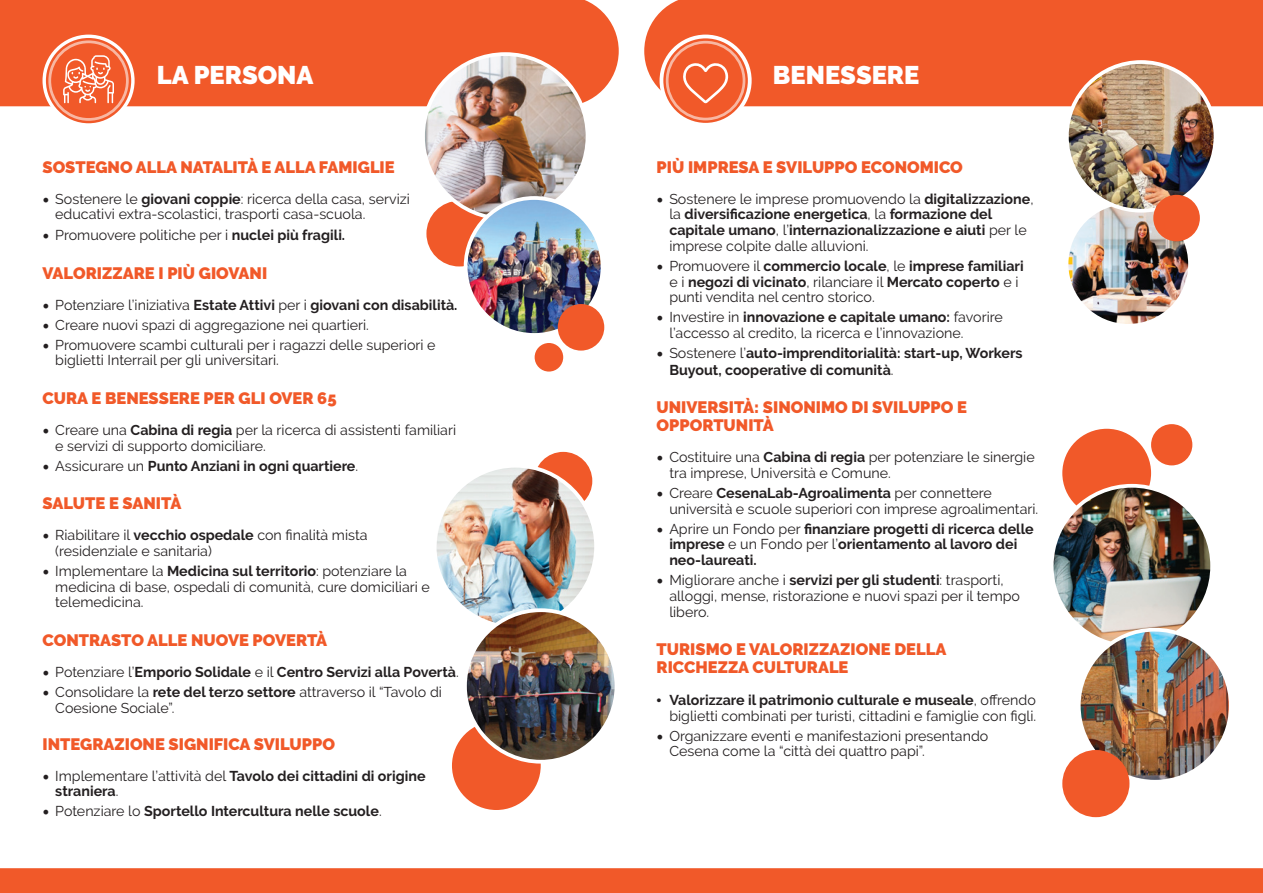
<style>
.page{position:relative;width:1263px;height:893px;background:#fff}
.page>*{position:absolute;margin:0;border:0;box-sizing:border-box;transform-origin:0 0}
.t1{font:900 25.5px "Raleway";color:#fff}
.t2{font:900 16.5px/18px "Raleway";color:#f15929}
.t3{font:14.25px/15.8px "Raleway";color:#231f20}
.t4{font:700 14.25px/15.8px "Raleway";color:#231f20}
.s1{font-family:"Minion Pro";font-size:18px}
.s2{font-weight:700}
.s3{font-family:"Minion Pro";font-weight:400;font-size:18px}
.s4{font-weight:400}
.s5{font-family:"Myriad Pro";font-size:18px}
</style>
<div class="page">
<div style="left:534px;top:452px;width:58px;height:58px;background:#f15929;border-radius:50%"></div>
<div style="left:1151px;top:424px;width:41px;height:41px;background:#f15929;border-radius:50%"></div>
<div style="left:535px;top:343px;width:28px;height:29px;background:#f15929;border-radius:50%"></div>
<div style="left:452px;top:721px;width:89px;height:89px;background:#f15929;border-radius:50%"></div>
<div style="left:1062px;top:429px;width:89px;height:88px;background:#f15929;border-radius:50%"></div>
<div style="left:426px;top:201px;width:66px;height:65px;background:#f15929;border-radius:50%"></div>
<div style="left:0;top:0;width:619px;height:106px;background:#f15929"></div>
<div style="left:644px;top:0;width:619px;height:106px;background:#f15929"></div>
<div style="left:0;top:868px;width:1263px;height:25px;background:#f15929"></div>
<svg style="left:44px;top:36px;width:89px;height:89px;background:#f3754e"></svg>
<div style="left:43px;top:35px;width:92px;height:92px;border:3px solid #fff;border-radius:50%"></div>
<div style="left:48px;top:40px;width:81px;height:81px;border:3px solid #fff;border-radius:50%"></div>
<svg style="left:63px;top:55px;width:51px;height:48px;background:#f48765"></svg>
<img style="left:423px;top:54px;width:164px;height:165px;border-radius:82px">
<div style="left:421px;top:52px;width:168px;height:168px;border:4px solid #fff;border-radius:50%"></div>
<img style="left:1066px;top:202px;width:124px;height:124px;border-radius:62px">
<div style="left:1065px;top:200px;width:127px;height:128px;border:4px solid #fff;border-radius:50%"></div>
<img style="left:1052px;top:486px;width:160px;height:160px;border-radius:80px">
<div style="left:1050px;top:484px;width:164px;height:164px;border:4px solid #fff;border-radius:50%"></div>
<img style="left:1079px;top:630px;width:152px;height:152px;border-radius:76px">
<div style="left:1077px;top:628px;width:156px;height:156px;border:4px solid #fff;border-radius:50%"></div>
<img style="left:466px;top:198px;width:137px;height:137px;border-radius:68px">
<div style="left:464px;top:196px;width:140px;height:141px;border:4px solid #fff;border-radius:50%"></div>
<img style="left:435px;top:466px;width:161px;height:161px;border-radius:81px">
<div style="left:433px;top:464px;width:165px;height:165px;border:4px solid #fff;border-radius:50%"></div>
<img style="left:1067px;top:62px;width:148px;height:149px;border-radius:74px">
<div style="left:1065px;top:60px;width:152px;height:153px;border:4px solid #fff;border-radius:50%"></div>
<svg style="left:661px;top:36px;width:89px;height:89px;background:#f3734b"></svg>
<div style="left:659px;top:35px;width:93px;height:92px;border:4px solid #fff;border-radius:50%"></div>
<div style="left:666px;top:41px;width:79px;height:79px;border:3px solid #fff;border-radius:50%"></div>
<svg style="left:682px;top:62px;width:46px;height:42px;background:#f3764e"></svg>
<div style="left:558px;top:304px;width:46px;height:47px;background:#f15929;border-radius:50%"></div>
<div style="left:1153px;top:195px;width:47px;height:46px;background:#f15929;border-radius:50%"></div>
<img style="left:465px;top:610px;width:151px;height:152px;border-radius:76px">
<div style="left:463px;top:608px;width:155px;height:156px;border:4px solid #fff;border-radius:50%"></div>
<div style="left:1062px;top:750px;width:67px;height:67px;background:#f15929;border-radius:50%"></div>
<p class="t1" style="left:157px;top:60px;width:158px">LA PERSONA</p>
<p class="t1" style="left:773px;top:60px;width:148px">BENESSERE</p>
<p class="t2" style="left:43px;top:158px;width:354px">SOSTEGNO ALLA NATALITÀ E ALLA FAMIGLIE</p>
<p class="t3" style="left:55px;top:191px;width:356px;text-indent:-13px"><span class="s1">•</span> Sostenere le <span class="s2">giovani coppie</span>: ricerca della casa, servizi educativi extra-scolastici, trasporti casa-scuola.</p>
<p class="t3" style="left:43px;top:227px;width:304px"><span class="s1">•</span> Promuovere politiche per i <span class="s2">nuclei più fragili.</span></p>
<p class="t2" style="left:43px;top:264px;width:226px">VALORIZZARE I PIÙ GIOVANI</p>
<p class="t4" style="left:43px;top:297px;width:416px"><span class="s3">•</span> <span class="s4">Potenziare l’iniziativa</span> Estate Attivi <span class="s4">per i</span> giovani con disabilità.</p>
<p class="t3" style="left:43px;top:317px;width:328px"><span class="s1">•</span> Creare nuovi spazi di aggregazione nei quartieri.</p>
<p class="t3" style="left:55px;top:337px;width:382px;text-indent:-13px"><span class="s1">•</span> Promuovere scambi culturali per i ragazzi delle superiori e biglietti Interrail per gli universitari.</p>
<p class="t2" style="left:43px;top:389px;width:296px">CURA E BENESSERE PER GLI OVER 65</p>
<p class="t3" style="left:55px;top:422px;width:402px;text-indent:-13px"><span class="s1">•</span> Creare una <span class="s2">Cabina di regia</span> per la ricerca di assistenti familiari e servizi di supporto domiciliare.</p>
<p class="t4" style="left:43px;top:458px;width:317px"><span class="s3">•</span> <span class="s4">Assicurare un</span> Punto Anziani in ogni quartiere<span class="s4">.</span></p>
<p class="t2" style="left:43px;top:495px;width:140px">SALUTE E SANITÀ</p>
<p class="t3" style="left:55px;top:527px;width:314px;text-indent:-13px"><span class="s1">•</span> Riabilitare il <span class="s2">vecchio ospedale</span> con finalità mista (residenziale e sanitaria)</p>
<p class="t3" style="left:55px;top:563px;width:376px;text-indent:-13px"><span class="s1">•</span> Implementare la <span class="s2">Medicina sul territorio</span>: potenziare la medicina di base, ospedali di comunità, cure domiciliari e telemedicina.</p>
<p class="t2" style="left:43px;top:631px;width:286px">CONTRASTO ALLE NUOVE POVERTÀ</p>
<p class="t4" style="left:43px;top:664px;width:418px"><span class="s3">•</span> <span class="s4">Potenziare l’</span>Emporio Solidale <span class="s4">e il</span> Centro Servizi alla Povertà<span class="s4">.</span></p>
<p class="t3" style="left:55px;top:684px;width:388px;text-indent:-13px"><span class="s1">•</span> Consolidare la <span class="s2">rete del terzo settore</span> attraverso il “Tavolo di<br>Coesione Sociale”.</p>
<p class="t2" style="left:43px;top:735px;width:294px">INTEGRAZIONE SIGNIFICA SVILUPPO</p>
<p class="t4" style="left:55px;top:768px;width:372px;text-indent:-13px"><span class="s3">•</span> <span class="s4">Implementare l’attività del</span> Tavolo dei cittadini di origine straniera<span class="s4">.</span></p>
<p class="t4" style="left:43px;top:804px;width:341px"><span class="s3">•</span> <span class="s4">Potenziare lo</span> Sportello Intercultura nelle scuole<span class="s4">.</span></p>
<p class="t2" style="left:656px;top:158px;width:308px">PIÙ IMPRESA E SVILUPPO ECONOMICO</p>
<p class="t4" style="left:669px;top:191px;width:366px;text-indent:-13px"><span class="s3">•</span> <span class="s4">Sostenere le imprese promuovendo la</span> digitalizzazione<span class="s4">, la</span> diversificazione energetica<span class="s4">, la</span> formazione del capitale umano<span class="s4">, l’</span>internazionalizzazione e aiuti <span class="s4">per le imprese colpite dalle alluvioni.</span></p>
<p class="t3" style="left:669px;top:258px;width:356px;text-indent:-13px"><span class="s1">•</span> Promuovere il <span class="s2">commercio locale</span>, le <span class="s2">imprese familiari </span>e i <span class="s2">negozi di vicinato</span>, rilanciare il <span class="s2">Mercato coperto</span> e i punti vendita nel centro storico.</p>
<p class="t3" style="left:669px;top:309px;width:335px;text-indent:-13px"><span class="s1">•</span> Investire in <span class="s2">innovazione e capitale umano:</span> favorire l’accesso al credito, la ricerca e l’innovazione.</p>
<p class="t4" style="left:669px;top:345px;width:355px;line-height:16.5px;text-indent:-13px"><span class="s3">•</span> <span class="s4">Sostenere l’</span>auto-imprenditorialità: start-up, Workers<br>Buyout, cooperative di comunità<span class="s4">.</span></p>
<p class="t2" style="left:656px;top:399px;width:312px">UNIVERSITÀ: SINONIMO DI SVILUPPO E<br>OPPORTUNITÀ</p>
<p class="t3" style="left:669px;top:449px;width:367px;text-indent:-13px"><span class="s1">•</span> Costituire una <span class="s2">Cabina di regia</span> per potenziare le sinergie tra imprese, Università e Comune.</p>
<p class="t3" style="left:669px;top:485px;width:370px;text-indent:-13px"><span class="s1">•</span> Creare <span class="s2">CesenaLab-Agroalimenta</span> per connettere università e scuole superiori con imprese agroalimentari.</p>
<p class="t4" style="left:669px;top:521px;width:366px;text-indent:-13px"><span class="s3">•</span> <span class="s4">Aprire un Fondo per</span> finanziare progetti di ricerca delle imprese <span class="s4">e un Fondo per l’</span>orientamento al lavoro dei neo-laureati.</p>
<p class="t3" style="left:669px;top:572px;width:352px;text-indent:-13px"><span class="s1">•</span> Migliorare anche i <span class="s2">servizi per gli studenti</span>: trasporti, alloggi, mense, ristorazione e nuovi spazi per il tempo libero.</p>
<p class="t2" style="left:656px;top:641px;width:291px">TURISMO E VALORIZZAZIONE DELLA<br>RICCHEZZA CULTURALE</p>
<p class="t3" style="left:656px;top:692px;width:381px;text-align:right"><span class="s5">•</span> <span class="s2">Valorizzare il patrimonio culturale e museale</span>, offrendo biglietti combinati per turisti, cittadini e famiglie con figli.</p>
<p class="t3" style="left:669px;top:728px;width:320px;text-indent:-13px"><span class="s1">•</span> Organizzare eventi e manifestazioni presentando<br>Cesena come la “città dei quattro papi”.</p>
</div>
